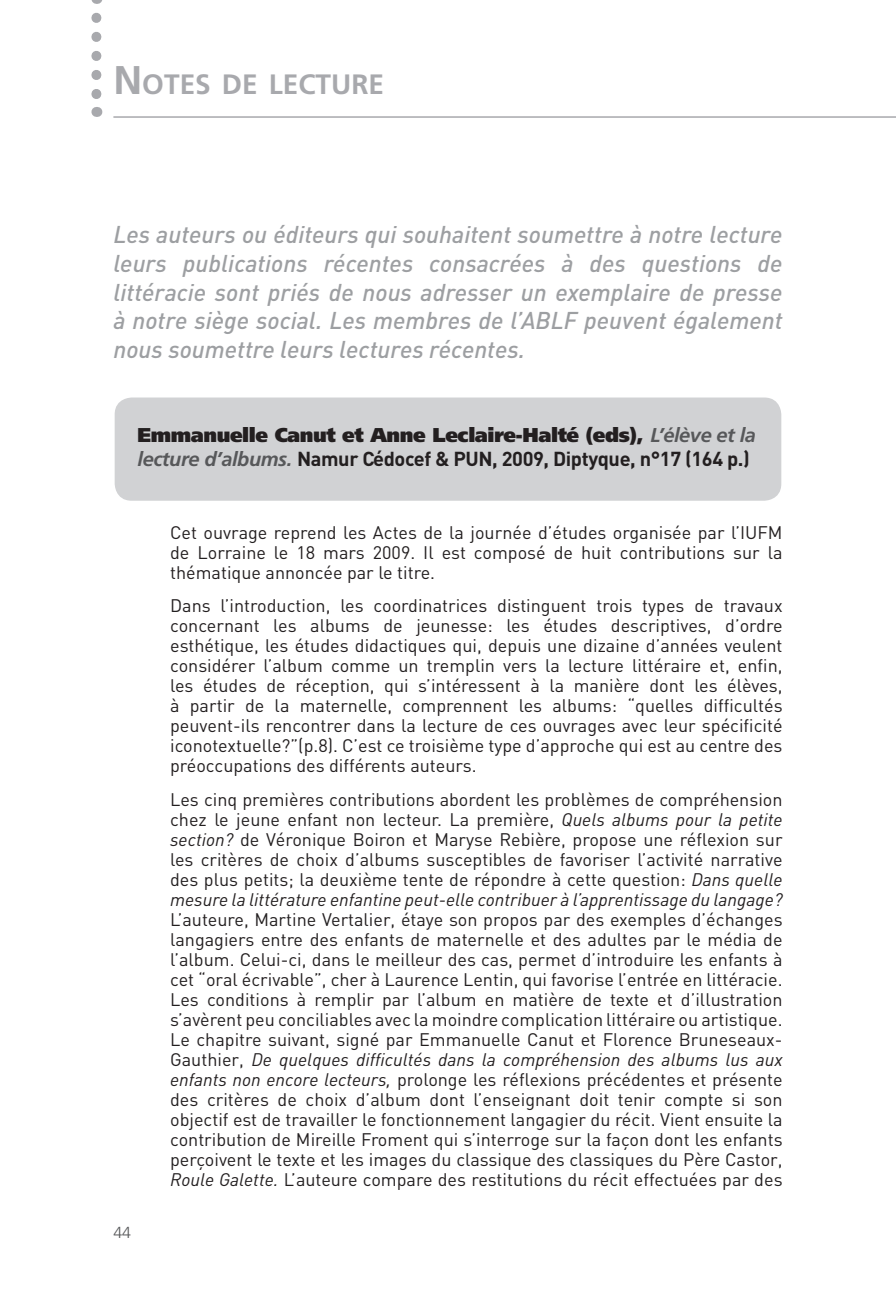
<style>
.page{position:relative;width:896px;height:1304px;background:#fff}
.page>*{position:absolute;margin:0;border:0;box-sizing:border-box;transform-origin:0 0}
.t1{font:700 28px "Frutiger LT Std";color:#a8a9ad}
.Chapeau_notes_de_lec{font:italic 500 24px/28.8px "DIN";color:#9d9fa2;text-align:justify}
.Titre_livres_notes_l{font:700 20px/24px "DIN";letter-spacing:-.02em;color:#231f20}
.Texte{font:18px/20px "DIN";color:#231f20;text-align:justify}
.t2{font:300 16px "Frutiger LT Std";color:#57585a}
.s1{font-size:40px}
.s2{font-family:"Frutiger LT Std";font-weight:900}
.s3{font-family:"Frutiger LT Std";font-style:italic;color:#57585a}
.s4{font-style:italic}
</style>
<div class="page">
<svg style="left:91px;top:18px;width:10px;height:99px"></svg>
<hr style="left:113px;top:116px;width:783px;height:2px;background:#a8a9ad">
<div style="left:115px;top:398px;width:666px;height:103px;background:#d1d2d4;border-radius:17px"></div>
<h1 class="t1" style="left:113px;top:67px;width:272px"><span class="s1">N</span>OTES DE LECTURE</h1>
<p class="Chapeau_notes_de_lec" style="left:113px;top:219px;width:671px">Les auteurs ou éditeurs qui souhaitent soumettre à notre lecture leurs publications récentes consacrées à des questions de littéracie sont priés de nous adresser un exemplaire de presse à notre siège social. Les membres de l’ABLF peuvent également nous soumettre leurs lectures récentes.</p>
<p class="Titre_livres_notes_l" style="left:138px;top:422px;width:620px"><span class="s2">Emmanuelle Canut et Anne Leclaire-Halté (eds),</span> <span class="s3">L’élève et la lecture d’albums.</span> Namur Cédocef &amp; PUN, 2009, Diptyque, n°17 (164 p.)</p>
<p class="t2" style="left:113px;top:1224px;width:19px">44</p>
<p class="Texte" style="left:170px;top:523px;width:614px">Cet ouvrage reprend les Actes de la journée d’études organisée par l’IUFM de Lorraine le 18 mars 2009. Il est composé de huit contributions sur la thématique annoncée par le titre.</p>
<p class="Texte" style="left:170px;top:596px;width:614px">Dans l’introduction, les coordinatrices distinguent trois types de travaux concernant les albums de jeunesse: les études descriptives, d’ordre esthétique, les études didactiques qui, depuis une dizaine d’années veulent considérer l’album comme un tremplin vers la lecture littéraire et, enfin, les études de réception, qui s’intéressent à la manière dont les élèves, à partir de la maternelle, comprennent les albums: “quelles difficultés peuvent-ils rencontrer dans la lecture de ces ouvrages avec leur spécificité iconotextuelle?”(p.8). C’est ce troisième type d’approche qui est au centre des préoccupations des différents auteurs.</p>
<p class="Texte" style="left:170px;top:790px;width:614px">Les cinq premières contributions abordent les problèmes de compréhension chez le jeune enfant non lecteur. La première, <span class="s4">Quels albums pour la petite section?</span> de Véronique Boiron et Maryse Rebière, propose une réflexion sur les critères de choix d’albums susceptibles de favoriser l’activité narrative des plus petits; la deuxième tente de répondre à cette question: <span class="s4">Dans quelle mesure la littérature enfantine peut-elle contribuer à l’apprentissage du langage?<br></span>L’auteure, Martine Vertalier, étaye son propos par des exemples d’échanges langagiers entre des enfants de maternelle et des adultes par le média de l’album. Celui-ci, dans le meilleur des cas, permet d’introduire les enfants à cet “oral écrivable”, cher à Laurence Lentin, qui favorise l’entrée en littéracie.<br>Les conditions à remplir par l’album en matière de texte et d’illustration s’avèrent peu conciliables avec la moindre complication littéraire ou artistique.<br>Le chapitre suivant, signé par Emmanuelle Canut et Florence Bruneseaux-Gauthier, <span class="s4">De quelques difficultés dans la compréhension des albums lus aux enfants non encore lecteurs,</span> prolonge les réflexions précédentes et présente des critères de choix d’album dont l’enseignant doit tenir compte si son objectif est de travailler le fonctionnement langagier du récit. Vient ensuite la contribution de Mireille Froment qui s’interroge sur la façon dont les enfants perçoivent le texte et les images du classique des classiques du Père Castor, <span class="s4">Roule Galette.</span> L’auteure compare des restitutions du récit effectuées par des</p>
</div>
